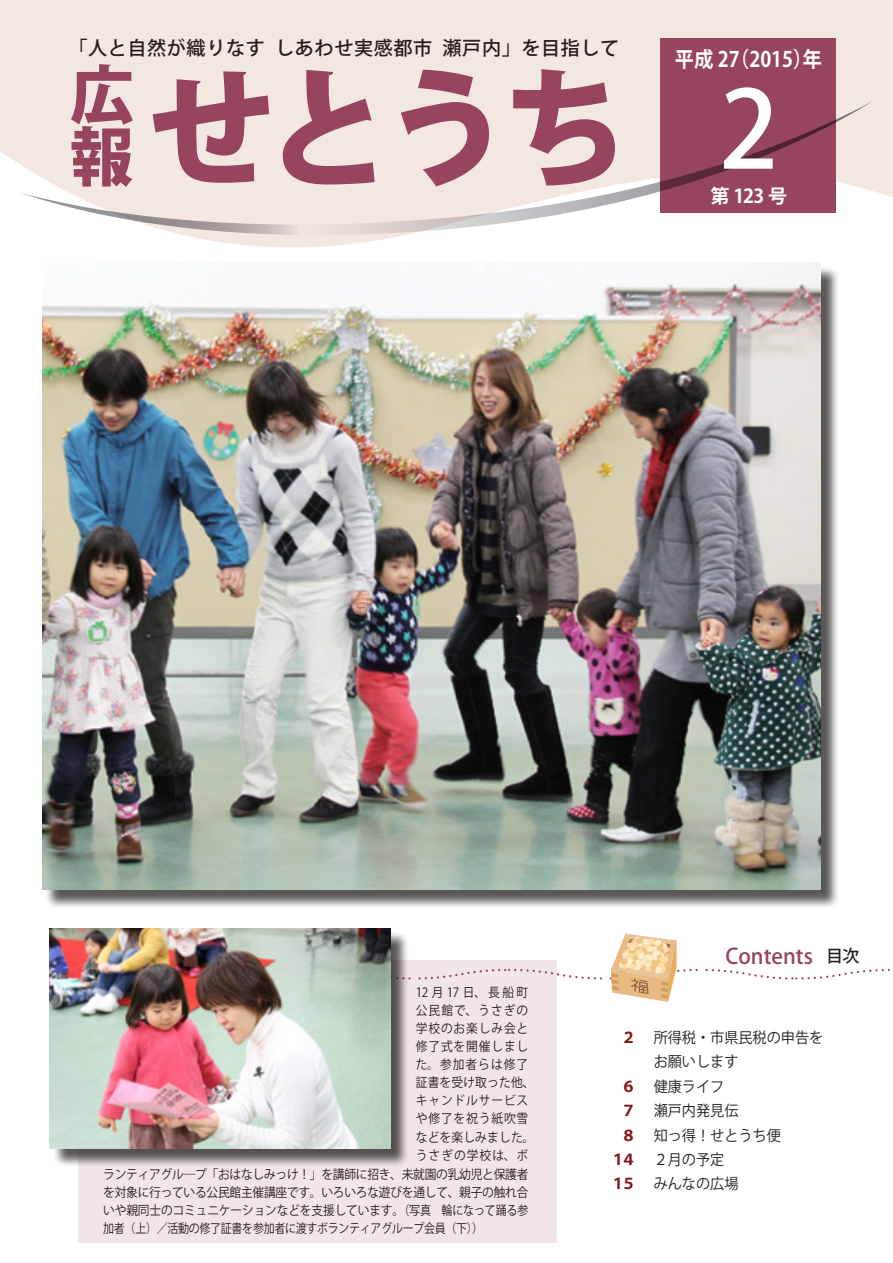
<style>
.page{position:relative;width:893px;height:1263px;background:#fff}
.page>*{position:absolute;margin:0;border:0;box-sizing:border-box;transform-origin:0 0}
.t1{font:800 127.5px "Koz Go Pro";color:#97445e}
.t2{font:500 106.35px "Koz Go Pro";color:#fff}
.t3{font:800 63.75px/61.8px "Koz Go Pro";color:#97445e}
.t4{font:700 21.3px "Koz Go Pro";color:#fff;scale:.9 1}
.t5{font:500 21.3px "Koz Go Pro";color:#97445e}
.t6{font:500 19.2px "Koz Go Pro";letter-spacing:.03em;color:#231f20}
.t7{font:700 19.2px "Koz Go Pro";color:#fff}
.t8{font:500 16.95px "Koz Go Pro";color:#231f20}
.t9{font:14.85px/24.5px "Koz Go Pro";color:#231f20;scale:.95 1}
.t10{font:700 14.85px/24.5px "Koz Go Pro";color:#811518;text-align:right}
.t11{font:12.75px/18px "Koz Go Pro";letter-spacing:.015em;color:#231f20;text-align:justify;scale:.92 1}
.t12{font:12.75px/18.1px "Koz Go Pro";letter-spacing:.075em;color:#231f20;scale:.92 1}
</style>
<div class="page">
<svg style="left:0;top:0;width:893px;height:263px;fill:#f3e7e1"></svg>
<div style="left:661px;top:38px;width:175px;height:175px;background:#97445e"></div>
<svg style="left:20px;top:101px;width:853px;height:134px"></svg>
<div style="left:78px;top:960px;width:479px;height:282px;background:#f1e5e7"></div>
<div style="left:45px;top:265px;width:795px;height:643px;background:#231f20;opacity:.75"></div>
<img style="left:42px;top:263px;width:779px;height:627px">
<div style="left:52px;top:930px;width:357px;height:237px;background:#231f20;opacity:.75"></div>
<img style="left:50px;top:928px;width:340px;height:220px">
<svg style="left:322px;top:934px;width:568px;height:68px"></svg>
<h3 class="t6" style="left:68px;top:36px;width:198px">「人と自然が織りなす</h3>
<h3 class="t6" style="left:275px;top:36px;width:159px">しあわせ実感都市</h3>
<h3 class="t6" style="left:443px;top:36px;width:178px">瀬戸内」を目指して</h3>
<h3 class="t3" style="left:70px;top:69px;width:64px">広報</h3>
<h1 class="t1" style="left:147px;top:46px;width:483px">せとうち</h1>
<h3 class="t4" style="left:675px;top:45px;width:165px">平成 （2 7 2015 年）</h3>
<h2 class="t2" style="left:719px;top:61px;width:61px">2</h2>
<h3 class="t7" style="left:710px;top:184px;width:78px">第 123 号</h3>
<p class="t12" style="left:416px;top:983px;width:130px">12月17日、長船町公民館で、うさぎの学校のお楽しみ会と修了式を開催しました。参加者らは修了証書を受け取った他、キャンドルサービスや修了を祝う紙吹雪などを楽しみました。うさぎの学校は、ボ</p>
<p class="t11" style="left:103px;top:1165px;width:464px">ランティアグル―プ「おはなしみっけ！」を講師に招き、未就園の乳幼児と保護者を対象に行っている公民館主催講座です。いろいろな遊びを通して、親子の触れ合いや親同士のコミュニケーションなどを支援しています。（写真　輪になって踊る参加者（上）／活動の修了証書を参加者に渡すボランティアグループ会員（下 ((</p>
<h3 class="t5" style="left:725px;top:943px;width:89px">Contents</h3>
<h3 class="t8" style="left:826px;top:945px;width:35px">目次</h3>
<p class="t10" style="left:621px;top:1026px;width:16px">２</p>
<p class="t10" style="left:611px;top:1075px;width:27px">６<br>７<br>８<br>１４<br>１５</p>
<p class="t9" style="left:654px;top:1025px;width:180px">所得税・市県民税の申告をお願いします<br>健康ライフ<br>瀬戸内発見伝<br>知っ得！せとうち便<br>２月の予定<br>みんなの広場</p>
</div>
